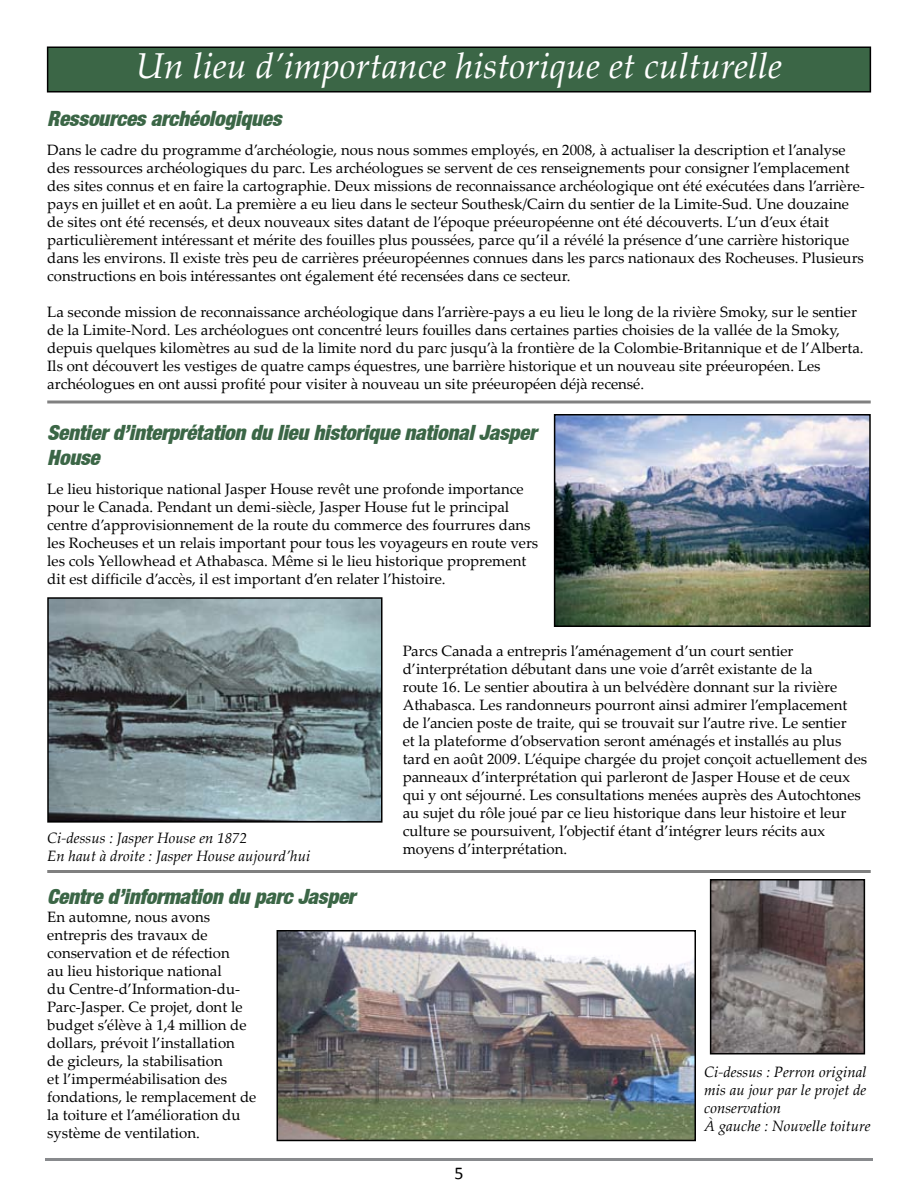
<style>
.page{position:relative;width:918px;height:1188px;background:#fff}
.page>*{position:absolute;margin:0;border:0;box-sizing:border-box;transform-origin:0 0}
.t1{font:italic 36px "Palatino Linotype";color:#fff}
.t2{font:italic 900 condensed 21px/25.2px "Helvetica Neue";letter-spacing:-.01em;color:#3b6646}
.t3{font:15px/18px "Palatino Linotype";color:#000}
.t4{font:italic 15px/18px "Palatino Linotype";color:#000}
</style>
<div class="page">
<div style="left:48px;top:47px;width:822px;height:45px;background:#3b6646"></div>
<div style="left:47px;top:46px;width:824px;height:47px;border:2px solid #000"></div>
<hr style="left:45px;top:1158px;width:828px;height:3px;background:#888a8d">
<hr style="left:47px;top:870px;width:824px;height:3px;background:#000">
<svg style="left:47px;top:400px;width:824px;height:4px;background:#a0a0a0"></svg>
<img style="left:557px;top:417px;width:311px;height:207px">
<div style="left:554px;top:414px;width:317px;height:213px;border:2px solid #000"></div>
<img style="left:50px;top:600px;width:329px;height:220px">
<div style="left:47px;top:597px;width:335px;height:226px;border:2px solid #000"></div>
<img style="left:280px;top:933px;width:413px;height:205px">
<div style="left:277px;top:930px;width:419px;height:211px;border:2px solid #000"></div>
<img style="left:713px;top:882px;width:149px;height:169px">
<div style="left:710px;top:879px;width:155px;height:175px;border:2px solid #000"></div>
<h1 class="t1" style="left:136px;top:40px;width:648px">Un lieu d’importance historique et culturelle</h1>
<h2 class="t2" style="left:47px;top:106px;width:236px">Ressources archéologiques</h2>
<p class="t3" style="left:47px;top:141px;width:819px">Dans le cadre du programme d’archéologie, nous nous sommes employés, en 2008, à actualiser la description et l’analyse des ressources archéologiques du parc. Les archéologues se servent de ces renseignements pour consigner l’emplacement des sites connus et en faire la cartographie. Deux missions de reconnaissance archéologique ont été exécutées dans l’arrière&shy;pays en juillet et en août. La première a eu lieu dans le secteur Southesk/Cairn du sentier de la Limite-Sud. Une douzaine de sites ont été recensés, et deux nouveaux sites datant de l’époque préeuropéenne ont été découverts. L’un d’eux était particulièrement intéressant et mérite des fouilles plus poussées, parce qu’il a révélé la présence d’une carrière historique dans les environs. Il existe très peu de carrières préeuropéennes connues dans les parcs nationaux des Rocheuses. Plusieurs constructions en bois intéressantes ont également été recensées dans ce secteur.</p>
<p class="t3" style="left:47px;top:303px;width:818px">La seconde mission de reconnaissance archéologique dans l’arrière-pays a eu lieu le long de la rivière Smoky, sur le sentier de la Limite-Nord. Les archéologues ont concentré leurs fouilles dans certaines parties choisies de la vallée de la Smoky, depuis quelques kilomètres au sud de la limite nord du parc jusqu’à la frontière de la Colombie-Britannique et de l’Alberta.<br>Ils ont découvert les vestiges de quatre camps équestres, une barrière historique et un nouveau site préeuropéen. Les archéologues en ont aussi profité pour visiter à nouveau un site préeuropéen déjà recensé.</p>
<h2 class="t2" style="left:47px;top:419px;width:491px">Sentier d’interprétation du lieu historique national Jasper<br>House</h2>
<p class="t3" style="left:47px;top:479px;width:493px">Le lieu historique national Jasper House revêt une profonde importance pour le Canada. Pendant un demi-siècle, Jasper House fut le principal centre d’approvisionnement de la route du commerce des fourrures dans les Rocheuses et un relais important pour tous les voyageurs en route vers les cols Yellowhead et Athabasca. Même si le lieu historique proprement dit est difficile d’accès, il est important d’en relater l’histoire.</p>
<p class="t4" style="left:47px;top:828px;width:265px">Ci-dessus : Jasper House en 1872<br>En haut à droite : Jasper House aujourd’hui</p>
<h2 class="t2" style="left:47px;top:884px;width:310px">Centre d’information du parc Jasper</h2>
<p class="t3" style="left:47px;top:907px;width:211px">En automne, nous avons entrepris des travaux de conservation et de réfection<br>au lieu historique national<br>du Centre-d’Information-du-<br>Parc-Jasper. Ce projet, dont le budget s’élève à 1,4 million de dollars, prévoit l’installation<br>de gicleurs, la stabilisation<br>et l’imperméabilisation des fondations, le remplacement de la toiture et l’amélioration du système de ventilation.</p>
<p class="t3" style="left:403px;top:641px;width:466px">Parcs Canada a entrepris l’aménagement d’un court sentier d’interprétation débutant dans une voie d’arrêt existante de la<br>route 16. Le sentier aboutira à un belvédère donnant sur la rivière Athabasca. Les randonneurs pourront ainsi admirer l’emplacement de l’ancien poste de traite, qui se trouvait sur l’autre rive. Le sentier<br>et la plateforme d’observation seront aménagés et installés au plus tard en août 2009. L’équipe chargée du projet conçoit actuellement des panneaux d’interprétation qui parleront de Jasper House et de ceux qui y ont séjourné. Les consultations menées auprès des Autochtones au sujet du rôle joué par ce lieu historique dans leur histoire et leur culture se poursuivent, l’objectif étant d’intégrer leurs récits aux moyens d’interprétation.</p>
<p class="t4" style="left:704px;top:1063px;width:168px">Ci-dessus : Perron original mis au jour par le projet de conservation<br>À gauche : Nouvelle toiture</p>
</div>
